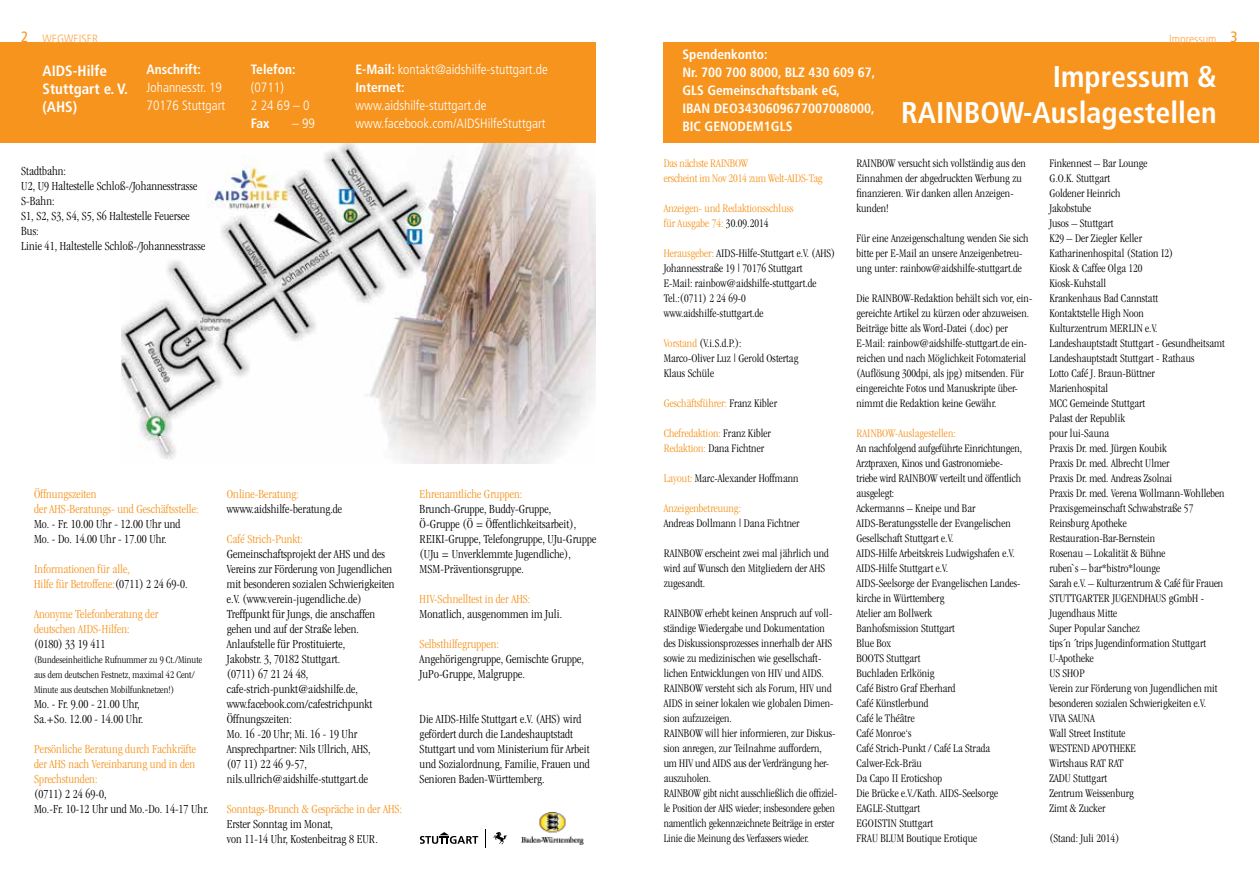
<style>
.page{position:relative;width:1259px;height:893px;background:#fff}
.page>*{position:absolute;margin:0;border:0;box-sizing:border-box;transform-origin:0 0}
.t1{font:700 condensed 30px/36px "Frutiger";color:#fff;text-align:right}
.t2{font:700 condensed 15px/18px "Frutiger";color:#fff}
.t3{font:condensed 15px "Frutiger";color:#f7941e}
.t4{font:300 condensed 13.5px/18px "Frutiger";color:#fff}
.t5{font:700 condensed 13.5px/18px "Frutiger";color:#fff}
.t6{font:300 condensed 12.75px/15px "Garamond";letter-spacing:.005em;color:#000}
.t7{font:300 condensed 12.75px/15px "Garamond";letter-spacing:.005em;color:#f7941e}
.t8{font:300 condensed 12px/15px "Garamond";letter-spacing:.005em;color:#000}
.t9{font:300 condensed 12px/15px "Garamond";letter-spacing:.005em;color:#f7941e}
.t10{font:300 condensed 12px "Frutiger";color:#faa74a}
.t11{font:300 condensed 10.5px/15px "Garamond";letter-spacing:.005em;color:#000}
.s1{font-weight:700}
.s2{color:#000}
.s3{color:#f7941e}
</style>
<div class="page">
<div style="left:663px;top:43px;width:596px;height:100px;background:#f7941e"></div>
<img style="left:122px;top:143px;width:473px;height:320px">
<div style="left:0;top:43px;width:595px;height:100px;background:#f7941e"></div>
<svg style="left:420px;top:832px;width:58px;height:12px"></svg>
<svg style="left:493px;top:831px;width:14px;height:13px"></svg>
<img style="left:521px;top:813px;width:62px;height:31px">
<p class="t3" style="left:21px;top:28px;width:9px">2</p>
<p class="t3" style="left:1230px;top:28px;width:9px">3</p>
<p class="t10" style="left:43px;top:32px;width:57px">WEGWEISER</p>
<p class="t2" style="left:43px;top:61px;width:87px">AIDS-Hilfe<br>Stuttgart e. V. (AHS)</p>
<p class="t5" style="left:146px;top:61px;width:56px">Anschrift:</p>
<p class="t10" style="left:1169px;top:32px;width:49px">Impressum</p>
<p class="t5" style="left:682px;top:45px;width:194px">Spendenkonto:<br>Nr. 700 700 8000, BLZ 430 609 67,<br>GLS Gemeinschaftsbank eG,<br>IBAN DEO3430609677007008000,<br>BIC GENODEM1GLS</p>
<p class="t4" style="left:355px;top:61px;width:194px"><span class="s1">E-Mail:</span> kontakt@aidshilfe-stuttgart.de<br><span class="s1">Internet:</span></p>
<p class="t4" style="left:355px;top:97px;width:191px">www.aidshilfe-stuttgart.de www.facebook.com/ai dshilfeStuttgart</p>
<p class="t5" style="left:251px;top:61px;width:46px">Telefon:</p>
<p class="t4" style="left:251px;top:79px;width:60px">(0711)<br>2 24 69 – 0</p>
<p class="t5" style="left:251px;top:115px;width:20px">Fax</p>
<p class="t4" style="left:292px;top:115px;width:24px">– 99</p>
<h1 class="t1" style="left:901px;top:58px;width:317px">Impressum &amp;<br>RAINBOW-Auslagestellen</h1>
<p class="t4" style="left:146px;top:79px;width:80px">Johannesstr. 19<br>70176 Stuttgart</p>
<p class="t6" style="left:21px;top:164px;width:186px">Stadtbahn:<br>U2, U9 Haltestelle Schloß-/Johannesstrasse<br>S-Bahn:<br>S1, S2, S3, S4, S5, S6 Haltestelle Feuersee<br>Bus:<br>Linie 41, Haltestelle Schloß-/Johannesstrasse</p>
<p class="t7" style="left:34px;top:486px;width:166px">Öffnungszeiten<br>der AHS-Beratungs- und Geschäftsstelle:</p>
<p class="t6" style="left:34px;top:516px;width:148px">Mo. - Fr. 10.00 Uhr - 12.00 Uhr und<br>Mo. - Do. 14.00 Uhr - 17.00 Uhr.</p>
<p class="t7" style="left:34px;top:561px;width:155px">Informationen für alle,<br>Hilfe für Betroffene:<span class="s2">(0711) 2 24 69-0.</span></p>
<p class="t7" style="left:34px;top:606px;width:126px">Anonyme Telefonberatung der deutschen AIDS-Hilfen:</p>
<p class="t6" style="left:34px;top:636px;width:73px">(0180) 33 19 411</p>
<p class="t11" style="left:34px;top:652px;width:170px">(Bundeseinheitliche Rufnummer zu 9 Ct./Minute aus dem deutschen Festnetz, maximal 42 Cent/<br>Minute aus deutschen Mobilfunknetzen!)</p>
<p class="t6" style="left:34px;top:696px;width:111px">Mo. - Fr. 9.00 - 21.00 Uhr,<br>Sa.+So. 12.00 - 14.00 Uhr.</p>
<p class="t7" style="left:34px;top:741px;width:163px;text-align:justify">Persönliche Beratung durch Fachkräfte der AHS nach Vereinbarung und in den Sprechstunden:</p>
<p class="t6" style="left:34px;top:786px;width:176px">(0711) 2 24 69-0,<br>Mo.-Fr. 10-12 Uhr und Mo.-Do. 14-17 Uhr.</p>
<p class="t7" style="left:227px;top:486px;width:74px">Online-Beratung:</p>
<p class="t6" style="left:227px;top:501px;width:117px">wwww.aidshilfe-beratung.de</p>
<p class="t7" style="left:227px;top:531px;width:78px">Café Strich-Punkt:</p>
<p class="t6" style="left:227px;top:546px;width:169px">Gemeinschaftsprojekt der AHS und des<br>Vereins zur Förderung von Jugendlichen mit besonderen sozialen Schwierigkeiten e.V. (www.verein-jugendliche.de)<br>Treffpunkt für Jungs, die anschaffen gehen und auf der Straße leben.<br>Anlaufstelle für Prostituierte,<br>Jakobstr. 3, 70182 Stuttgart.<br>(0711) 67 21 24 48, cafe-strich-punkt@aidshilfe.de, www.facebook.com/cafestrichpunkt<br>Öffnungszeiten:<br>Mo. 16 -20 Uhr; Mi. 16 - 19 Uhr<br>Ansprechpartner: Nils Ullrich, AHS,<br>(07 11) 22 46 9-57, nils.ullrich@aidshilfe-stuttgart.de</p>
<p class="t7" style="left:227px;top:801px;width:177px">Sonntags-Brunch &amp; Gespräche in der AHS:</p>
<p class="t6" style="left:227px;top:816px;width:152px">Erster Sonntag im Monat,<br>von 11-14 Uhr, Kostenbeitrag 8 EUR.</p>
<p class="t7" style="left:420px;top:486px;width:104px">Ehrenamtliche Gruppen:</p>
<p class="t6" style="left:420px;top:501px;width:178px">Brunch-Gruppe, Buddy-Gruppe,<br>Ö-Gruppe (Ö = Öffentlichkeitsarbeit), REIKI-Gruppe, Telefongruppe, UJu-Gruppe (UJu = Unverklemmte Jugendliche), MSM-Präventionsgruppe.</p>
<p class="t7" style="left:420px;top:591px;width:112px">HIV-Schnelltest in der AHS:</p>
<p class="t6" style="left:420px;top:606px;width:144px">Monatlich, ausgenommen im Juli.</p>
<p class="t7" style="left:420px;top:636px;width:81px">Selbsthilfegruppen:</p>
<p class="t6" style="left:420px;top:651px;width:166px">Angehörigengruppe, Gemischte Gruppe,<br>JuPo-Gruppe, Malgruppe.</p>
<p class="t6" style="left:420px;top:711px;width:172px">Die AIDS-Hilfe Stuttgart e.V. (AHS) wird gefördert durch die Landeshauptstadt Stuttgart und vom Ministerium für Arbeit und Sozialordnung, Familie, Frauen und Senioren Baden-Württemberg.</p>
<p class="t9" style="left:663px;top:155px;width:160px">Das nächste RAINBOW<br>erscheint im Nov 2014 zum Welt-AIDS-Tag</p>
<p class="t9" style="left:663px;top:200px;width:131px">Anzeigen- und Redaktionsschluss für Ausgabe 74: <span class="s2">30.09.2014</span></p>
<p class="t8" style="left:663px;top:245px;width:173px"><span class="s3">Herausgeber:</span> AIDS-Hilfe-Stuttgart e.V. (AHS)<br>Johannesstraße 19 | 70176 Stuttgart<br>E-Mail: rainbow@aidshilfe-stuttgart.de Tel.:(0711) 2 24 69-0 www.aidshilfe-stuttgart.de</p>
<p class="t8" style="left:663px;top:335px;width:136px"><span class="s3">Vorstand</span> (V.i.S.d.P.):<br>Marco-Oliver Luz | Gerold Ostertag<br>Klaus Schüle</p>
<p class="t9" style="left:663px;top:395px;width:115px">Geschäftsführer: <span class="s2">Franz Kibler</span></p>
<p class="t9" style="left:663px;top:425px;width:109px">Chefredaktion: <span class="s2">Franz Kibler<br></span>Redaktion: <span class="s2">Dana Fichtner</span></p>
<p class="t8" style="left:663px;top:470px;width:136px"><span class="s3">Layout:</span> Marc-Alexander Hoffmann</p>
<p class="t9" style="left:663px;top:500px;width:79px">Anzeigenbetreuung:</p>
<p class="t8" style="left:663px;top:515px;width:137px">Andreas Dollmann | Dana Fichtner</p>
<p class="t8" style="left:663px;top:545px;width:167px">RAINBOW erscheint zwei mal jährlich und wird auf Wunsch den Mitgliedern der AHS zugesandt.</p>
<p class="t8" style="left:663px;top:605px;width:175px">RAINBOW erhebt keinen Anspruch auf voll&shy;ständige Wiedergabe und Dokumentation des Diskussionsprozesses innerhalb der AHS sowie zu medizinischen wie gesellschaft&shy;lichen Entwicklungen von HIV und AIDS.<br>RAINBOW versteht sich als Forum, HIV und AIDS in seiner lokalen wie globalen Dimen&shy;sion aufzuzeigen.<br>RAINBOW will hier informieren, zur Diskus&shy;sion anregen, zur Teilnahme auffordern, um HIV und AIDS aus der Verdrängung her&shy;auszuholen.<br>RAINBOW gibt nicht ausschließlich die offiziel&shy;le Position der AHS wieder; insbesondere geben namentlich gekennzeichnete Beiträge in erster Linie die Meinung des Verfassers wieder.</p>
<p class="t8" style="left:856px;top:155px;width:171px">RAINBOW versucht sich vollständig aus den<br>Einnahmen der abgedruckten Werbung zu finanzieren. Wir danken allen Anzeigen&shy;kunden!</p>
<p class="t8" style="left:856px;top:230px;width:174px">Für eine Anzeigenschaltung wenden Sie sich bitte per E-Mail an unsere Anzeigenbetreu&shy;ung unter: rainbow@aidshilfe-stuttgart.de</p>
<p class="t8" style="left:856px;top:290px;width:177px">Die RAINBOW-Redaktion behält sich vor, ein&shy;gereichte Artikel zu kürzen oder abzuweisen.<br>Beiträge bitte als Word-Datei (.doc) per E-Mail: rainbow@aidshilfe-stuttgart.de ein&shy;reichen und nach Möglichkeit Fotomaterial (Auflösung 300dpi, als jpg) mitsenden. Für eingereichte Fotos und Manuskripte über&shy;nimmt die Redaktion keine Gewähr.</p>
<p class="t9" style="left:856px;top:425px;width:101px">RAINBOW-Auslagestellen:</p>
<p class="t8" style="left:856px;top:440px;width:167px">An nachfolgend aufgeführte Einrichtungen,<br>Arztpraxen, Kinos und Gastronomiebe&shy;triebe wird RAINBOW verteilt und öffentlich ausgelegt:<br>Ackermanns – Kneipe und Bar<br>AIDS-Beratungsstelle der Evangelischen<br>Gesellschaft Stuttgart e.V.<br>AIDS-Hilfe Arbeitskreis Ludwigshafen e.V.<br>AIDS-Hilfe Stuttgart e.V.<br>AIDS-Seelsorge der Evangelischen Landes&shy;kirche in Württemberg<br>Atelier am Bollwerk<br>Banhofsmission Stuttgart<br>Blue Box<br>BOOTS Stuttgart<br>Buchladen Erlkönig<br>Café Bistro Graf Eberhard<br>Café Künstlerbund<br>Café le Théâtre<br>Café Monroe‘s<br>Café Strich-Punkt / Café La Strada<br>Calwer-Eck-Bräu<br>Da Capo II Eroticshop<br>Die Brücke e.V./Kath. AIDS-Seelsorge<br>EAGLE-Stuttgart<br>EGOISTIN Stuttgart<br>FRAU BLUM Boutique Erotique</p>
<p class="t8" style="left:1049px;top:155px;width:177px">Finkennest – Bar Lounge<br>G.O.K. Stuttgart<br>Goldener Heinrich<br>Jakobstube<br>Jusos – Stuttgart<br>K29 – Der Ziegler Keller<br>Katharinenhospital (Station I2)<br>Kiosk &amp; Caffee Olga 120<br>Kiosk-Kuhstall<br>Krankenhaus Bad Cannstatt<br>Kontaktstelle High Noon<br>Kulturzentrum MERLIN e.V.<br>Landeshauptstadt Stuttgart - Gesundheitsamt<br>Landeshauptstadt Stuttgart - Rathaus<br>Lotto Café J. Braun-Büttner<br>Marienhospital<br>MCC Gemeinde Stuttgart<br>Palast der Republik<br>pour lui-Sauna<br>Praxis Dr. med. Jürgen Koubik<br>Praxis Dr. med. Albrecht Ulmer<br>Praxis Dr. med. Andreas Zsolnai<br>Praxis Dr. med. Verena Wollmann-Wohlleben<br>Praxisgemeinschaft Schwabstraße 57<br>Reinsburg Apotheke<br>Restauration-Bar-Bernstein<br>Rosenau – Lokalität &amp; Bühne<br>ruben`s – bar*bistro*lounge<br>Sarah e.V. – Kulturzentrum &amp; Café für Frauen<br>STUTTGARTER JUGENDHAUS gGmbH -<br>Jugendhaus Mitte<br>Super Popular Sanchez<br>tips´n ´trips Jugendinformation Stuttgart<br>U-Apotheke<br>US SHOP<br>Verein zur Förderung von Jugendlichen mit besonderen sozialen Schwierigkeiten e.V.<br>VIVA SAUNA<br>Wall Street Institute<br>WESTEND APOTHEKE<br>Wirtshaus RAT RAT<br>ZADU Stuttgart<br>Zentrum Weissenburg<br>Zimt &amp; Zucker</p>
<p class="t8" style="left:1049px;top:830px;width:71px">(Stand: Juli 2014)</p>
</div>
